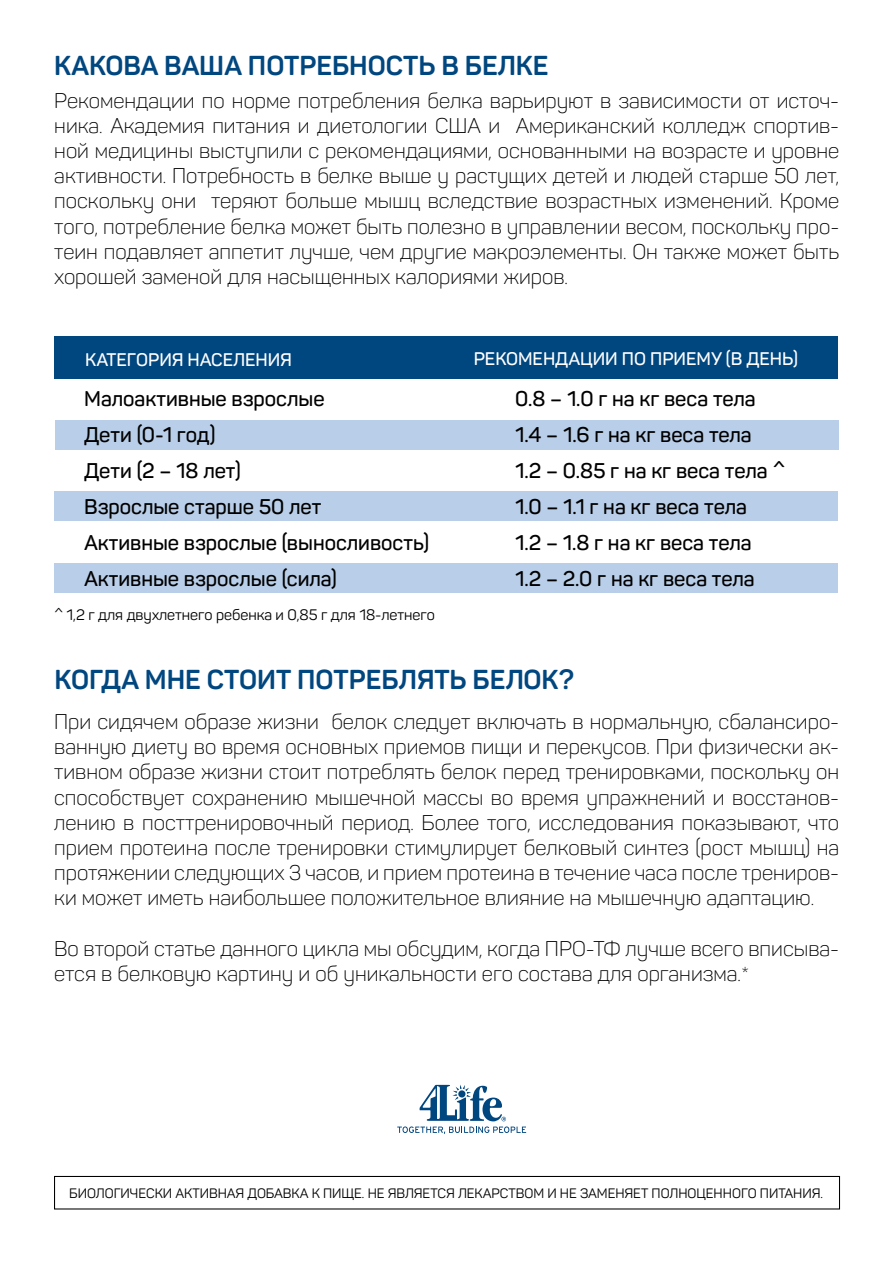
<style>
.page{position:relative;width:893px;height:1263px;background:#fff}
.page>*{position:absolute;margin:0;border:0;box-sizing:border-box;transform-origin:0 0}
.t1{font:700 27px "Panton";color:#00467f}
.t2{font:300 21px/25.2px "Panton";color:#000;text-align:justify}
.t3{font:600 21px/36px "Panton";color:#000}
.t4{font:600 18px "Panton";color:#fff}
.t5{font:15px "Panton";color:#000}
.t6{font:13.5px "Panton";color:#000}
</style>
<div class="page">
<div style="left:54px;top:1176px;width:786px;height:33px;border:1px solid #000"></div>
<div style="left:54px;top:336px;width:784px;height:42px;background:#00467f"></div>
<div style="left:55px;top:420px;width:784px;height:30px;background:#b9cee8"></div>
<div style="left:55px;top:492px;width:783px;height:29px;background:#b9cee8"></div>
<div style="left:55px;top:563px;width:783px;height:29px;background:#b9cee8"></div>
<svg style="left:397px;top:1084px;width:129px;height:50px"></svg>
<p class="t1" style="left:54px;top:48px;width:496px">КАКОВА ВАША ПОТРЕБНОСТЬ В БЕЛКЕ</p>
<p class="t2" style="left:54px;top:88px;width:786px">Рекомендации по норме потребления белка варьируют в зависимости от источ&shy;ника. Академия питания и диетологии США и Американский колледж спортив&shy;ной медицины выступили с рекомендациями, основанными на возрасте и уровне активности. Потребность в белке выше у растущих детей и людей старше 50 лет, поскольку они теряют больше мышц вследствие возрастных изменений. Кроме того, потребление белка может быть полезно в управлении весом, поскольку про&shy;теин подавляет аппетит лучше, чем другие макроэлементы. Он также может быть хорошей заменой для насыщенных калориями жиров.</p>
<p class="t4" style="left:85px;top:348px;width:208px">КАТЕГОРИЯ НАСЕЛЕНИЯ</p>
<p class="t4" style="left:474px;top:347px;width:326px">РЕКОМЕНДАЦИИ ПО ПРИЕМУ (В ДЕНЬ)</p>
<p class="t3" style="left:84px;top:381px;width:346px">Малоактивные взрослые<br>Дети (0-1 год)<br>Дети (2 – 18 лет)<br>Взрослые старше 50 лет<br>Активные взрослые (выносливость)<br>Активные взрослые (сила)</p>
<p class="t3" style="left:515px;top:380px;width:271px">0.8 – 1.0 г на кг веса тела<br>1.4 – 1.6 г на кг веса тела<br>1.2 – 0.85 г на кг веса тела ^<br>1.0 – 1.1 г на кг веса тела<br>1.2 – 1.8 г на кг веса тела<br>1.2 – 2.0 г на кг веса тела</p>
<p class="t5" style="left:54px;top:606px;width:382px">^ 1,2 г для двухлетнего ребенка и 0,85 г для 18-летнего</p>
<p class="t1" style="left:55px;top:663px;width:521px">КОГДА МНЕ СТОИТ ПОТРЕБЛЯТЬ БЕЛОК?</p>
<p class="t2" style="left:54px;top:709px;width:786px">При сидячем образе жизни белок следует включать в нормальную, сбалансиро&shy;ванную диету во время основных приемов пищи и перекусов. При физически ак&shy;тивном образе жизни стоит потреблять белок перед тренировками, поскольку он способствует сохранению мышечной массы во время упражнений и восстанов&shy;лению в посттренировочный период. Более того, исследования показывают, что прием протеина после тренировки стимулирует белковый синтез (рост мышц) на протяжении следующих 3 часов, и прием протеина в течение часа после трениров&shy;ки может иметь наибольшее положительное влияние на мышечную адаптацию.</p>
<p class="t2" style="left:54px;top:936px;width:786px">Во второй статье данного цикла мы обсудим, когда ПРО-ТФ лучше всего вписыва&shy;ется в белковую картину и об уникальности его состава для организма.*</p>
<p class="t6" style="left:69px;top:1185px;width:755px">БИОЛОГИЧЕСКИ АКТИВНАЯ ДОБАВКА К ПИЩЕ. НЕ ЯВЛЯЕТСЯ ЛЕКАРСТВОМ И НЕ ЗАМЕНЯЕТ ПОЛНОЦЕННОГО ПИТАНИЯ.</p>
</div>
